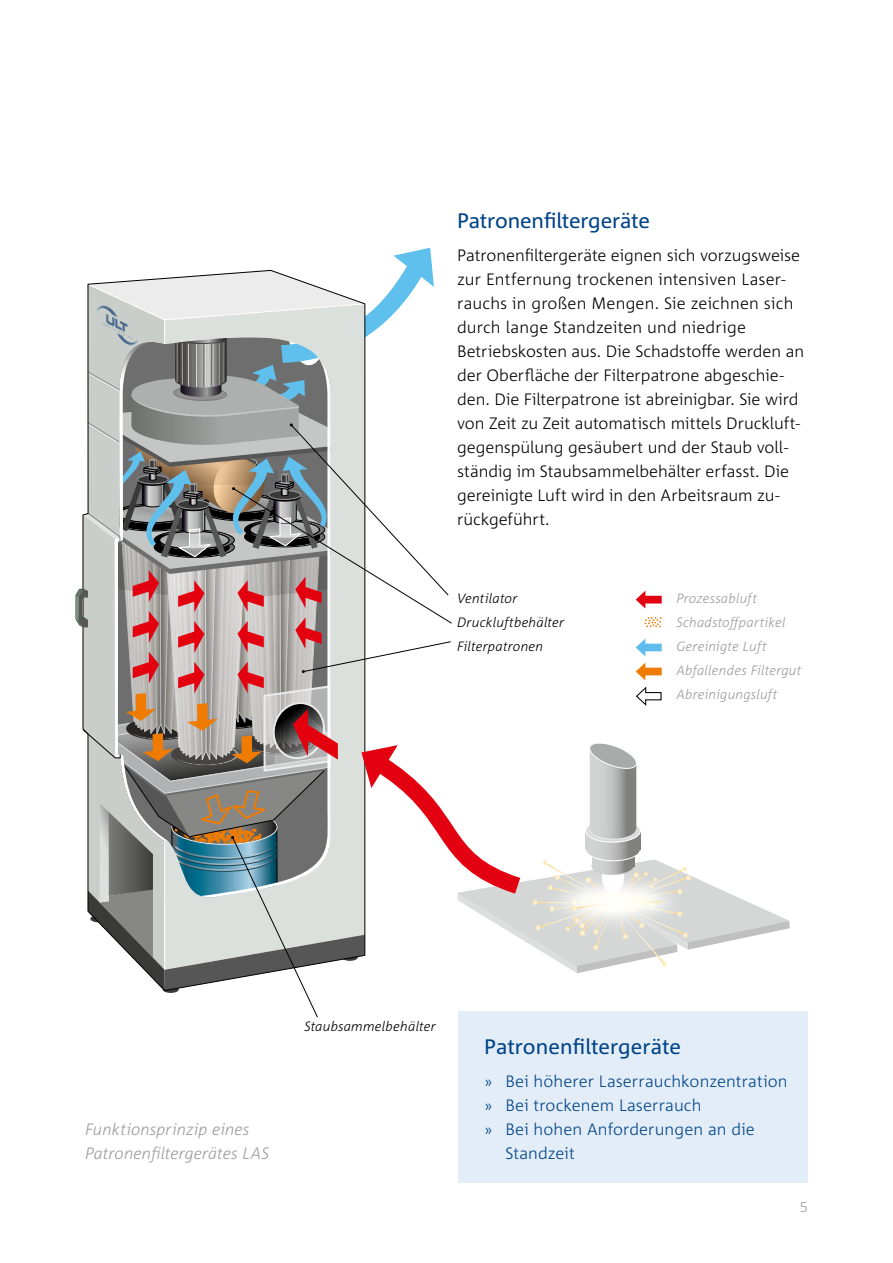
<style>
.page{position:relative;width:893px;height:1263px;background:#fff}
.page>*{position:absolute;margin:0;border:0;box-sizing:border-box;transform-origin:0 0}
.t1{font:21px "Corpid";letter-spacing:-.005em;color:#004487}
.t2{font:300 16.5px/24px "Corpid";color:#000}
.t3{font:300 16.5px "Corpid";letter-spacing:.005em;color:#004487}
.t4{font:italic 300 16.5px/24px "Corpid";letter-spacing:.005em;color:#9c9d9d}
.t5{font:300 15px "Corpid";color:#9c9d9d}
.t6{font:italic 300 13.5px/24px "Corpid";letter-spacing:.01em;color:#9c9d9d}
.t7{font:italic 300 13.5px/24px "Corpid";letter-spacing:.01em;color:#000}
.s1{font-size:15px}
</style>
<div class="page">
<div style="left:458px;top:1012px;width:350px;height:171px;background:#e3edf8"></div>
<svg style="left:76px;top:248px;width:713px;height:770px"></svg>
<p class="t1" style="left:457px;top:208px;width:194px">Patronenfiltergeräte</p>
<p class="t2" style="left:457px;top:243px;width:348px">Patronenfiltergeräte eignen sich vorzugsweise zur Entfernung trockenen intensiven Laser&shy;rauchs in großen Mengen. Sie zeichnen sich durch lange Standzeiten und niedrige Betriebskosten aus. Die Schadstoffe werden an der Oberfläche der Filterpatrone abgeschie&shy;den. Die Filterpatrone ist abreinigbar. Sie wird von Zeit zu Zeit automatisch mittels Druckluft&shy;gegenspülung gesäubert und der Staub voll&shy;ständig im Staubsammelbehälter erfasst. Die gereinigte Luft wird in den Arbeitsraum zu&shy;rückgeführt.</p>
<p class="t7" style="left:457px;top:586px;width:109px">Ventilator<br>Druckluftbehälter<br>Filterpatronen</p>
<p class="t6" style="left:676px;top:586px;width:126px">Prozessabluft<br>Schadstoffpartikel<br>Gereinigte Luft<br>Abfallendes Filtergut<br>Abreinigungsluft</p>
<p class="t7" style="left:304px;top:1014px;width:133px">Staubsammelbehälter</p>
<p class="t4" style="left:85px;top:1117px;width:186px">Funktionsprinzip eines<br>Patronenfiltergerätes LAS</p>
<p class="t1" style="left:484px;top:1034px;width:198px">Patronenfiltergeräte</p>
<p class="t3" style="left:484px;top:1071px;width:305px"><span class="s1">»</span> Bei höherer Laserrauchkonzentration</p>
<p class="t3" style="left:484px;top:1095px;width:219px"><span class="s1">»</span> Bei trockenem Laserrauch</p>
<p class="t3" style="left:484px;top:1119px;width:272px"><span class="s1">»</span> Bei hohen Anforderungen an die</p>
<p class="t3" style="left:505px;top:1143px;width:71px">Standzeit</p>
<p class="t5" style="left:800px;top:1198px;width:10px">5</p>
</div>
